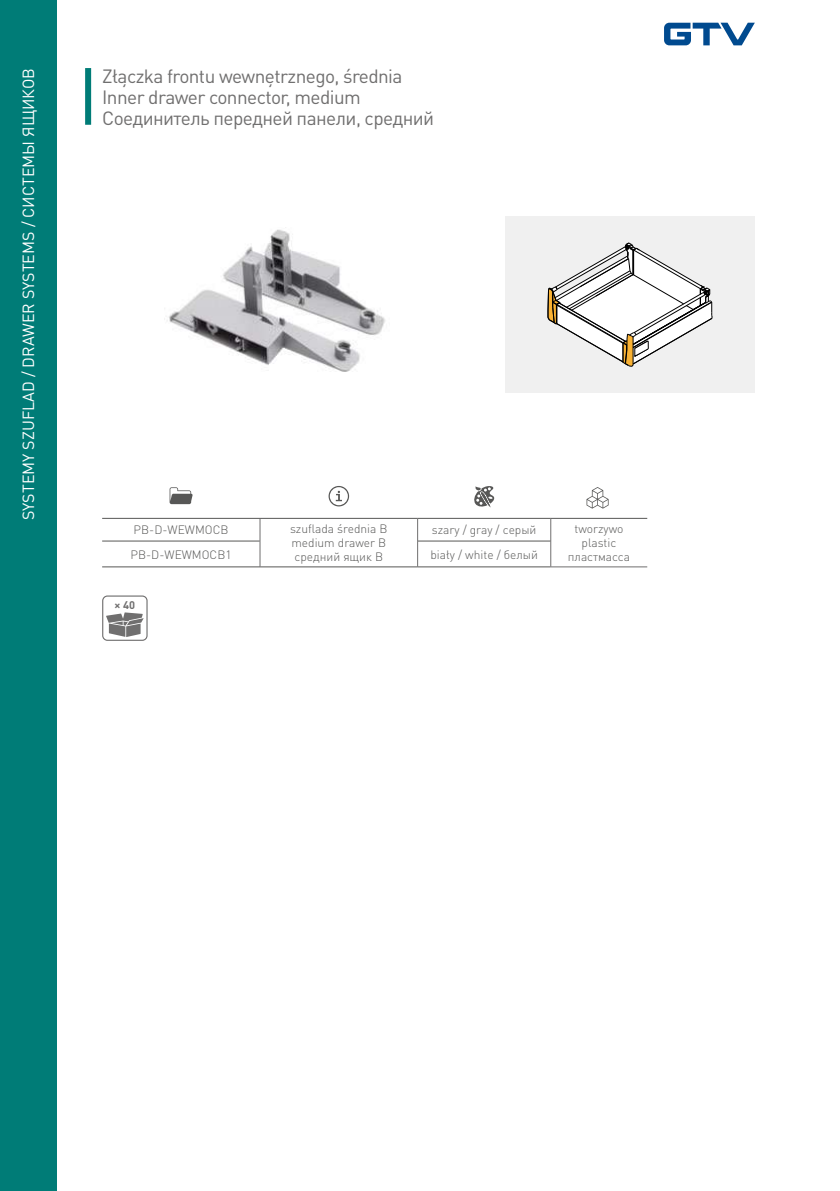
<style>
.page{position:relative;width:840px;height:1191px;background:#fff}
.page>*{position:absolute;margin:0;border:0;box-sizing:border-box;transform-origin:0 0}
.t1{font:19px/21px "DIN Pro";letter-spacing:-.03em;color:#706f6f}
.t2{font:16px "DIN Pro";color:#fff}
.t3{font:300 12px/14px "DIN Pro";color:#575756;text-align:justify}
.t4{font:700 11px "DIN Pro";color:#706f6f}
</style>
<div class="page">
<div style="left:505px;top:216px;width:249px;height:177px;background:#f0f0f0"></div>
<div style="left:85px;top:68px;width:6px;height:57px;background:#007c77"></div>
<div style="left:0;top:0;width:57px;height:1191px;background:#007c77"></div>
<svg style="left:664px;top:23px;width:90px;height:22px"></svg>
<img style="left:164px;top:227px;width:222px;height:145px">
<svg style="left:547px;top:243px;width:165px;height:123px"></svg>
<hr style="left:102px;top:541px;width:157px;height:1px;background:#575756">
<svg style="left:550px;top:519px;width:1px;height:47px"></svg>
<hr style="left:550px;top:566px;width:97px;height:1px;background:#706f6f">
<hr style="left:417px;top:541px;width:133px;height:1px;background:#575756">
<hr style="left:417px;top:566px;width:133px;height:1px;background:#575756">
<svg style="left:417px;top:519px;width:1px;height:47px"></svg>
<hr style="left:260px;top:566px;width:157px;height:1px;background:#575756">
<svg style="left:259px;top:519px;width:1px;height:47px"></svg>
<hr style="left:102px;top:566px;width:158px;height:1px;background:#575756">
<hr style="left:102px;top:518px;width:158px;height:1px;background:#575756">
<hr style="left:260px;top:518px;width:157px;height:1px;background:#575756">
<hr style="left:417px;top:518px;width:133px;height:1px;background:#575756">
<hr style="left:550px;top:518px;width:97px;height:1px;background:#575756">
<svg style="left:169px;top:487px;width:24px;height:17px"></svg>
<svg style="left:328px;top:486px;width:21px;height:20px"></svg>
<svg style="left:474px;top:486px;width:20px;height:21px"></svg>
<svg style="left:586px;top:487px;width:22px;height:21px"></svg>
<svg style="left:102px;top:595px;width:45px;height:46px"></svg>
<h2 class="t2" style="left:17px;top:520px;width:453px;rotate:-90deg">SYSTEMY SZUFLAD / DRAWER SYSTEMS / СИСТЕМЫ ЯЩИКОВ</h2>
<h1 class="t1" style="left:102px;top:64px;width:333px">Złączka frontu wewnętrznego, średnia<br>Inner drawer connector, medium<br>Соединитель передней панели, средний</h1>
<p class="t3" style="left:133px;top:522px;width:96px">PB-D-WEWMOCB</p>
<p class="t3" style="left:290px;top:521px;width:99px">szuflada średnia B medium drawer B средний ящик B</p>
<p class="t3" style="left:431px;top:522px;width:106px">szary / gray / серый</p>
<p class="t3" style="left:574px;top:521px;width:50px;text-align:center">tworzywo plastic</p>
<p class="t3" style="left:130px;top:547px;width:102px">PB-D-WEWMOCB1</p>
<p class="t3" style="left:430px;top:547px;width:109px">biały / white / белый</p>
<p class="t3" style="left:567px;top:549px;width:64px">пластмасса</p>
<p class="t4" style="left:115px;top:598px;width:22px">× 40</p>
</div>
